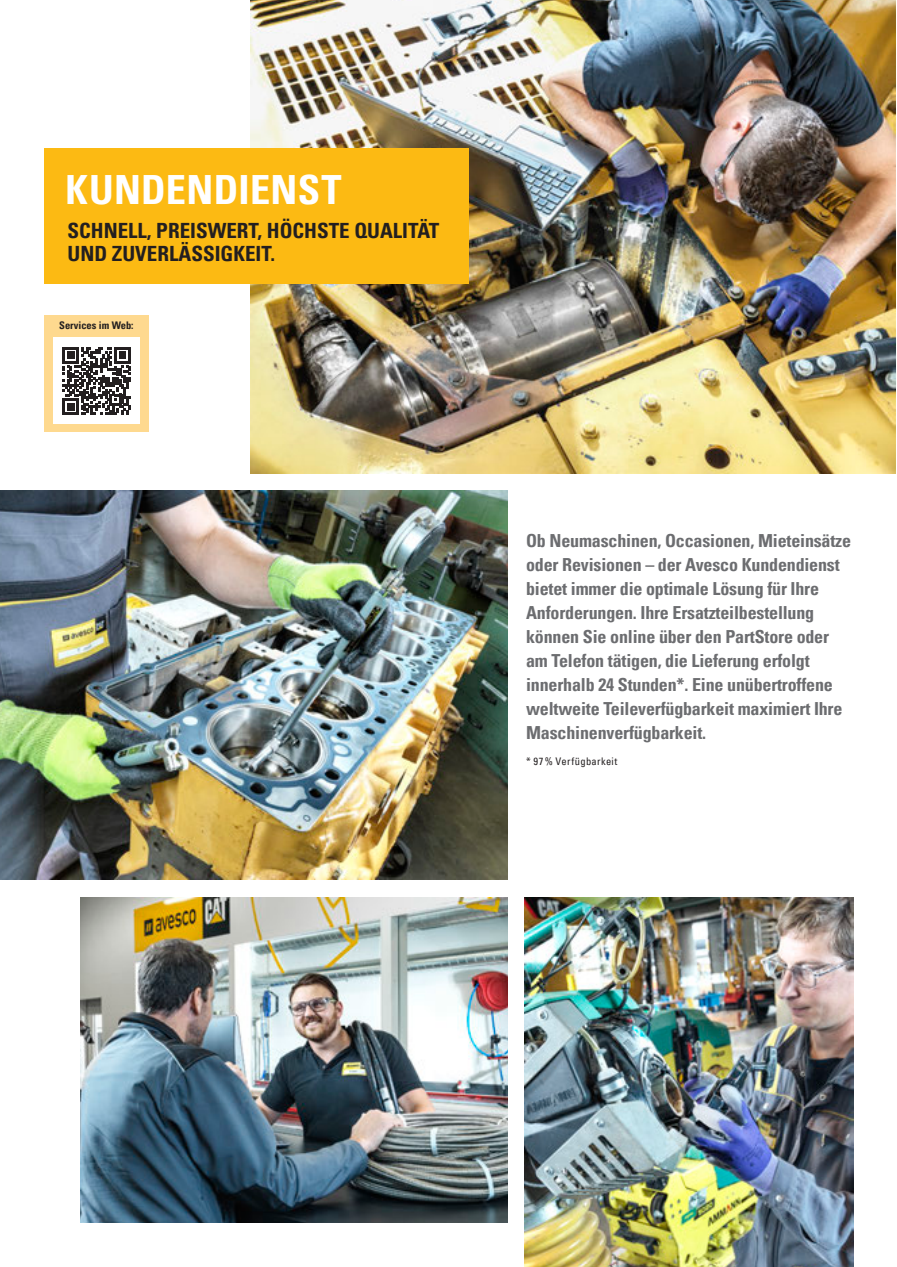
<style>
.page{position:relative;width:897px;height:1267px;background:#fff}
.page>*{position:absolute;margin:0;border:0;box-sizing:border-box;transform-origin:0 0}
.t1{font:700 condensed 40.35px "Univers LT Std";letter-spacing:.01em;color:#fff}
.t2{font:700 condensed 21px/22.5px "Univers LT Std";color:#231f20}
.t3{font:700 condensed 18px/24px "Univers LT Std";letter-spacing:-.01em;color:#6c6d70}
.t4{font:condensed 10.5px "Univers LT Std";letter-spacing:.03em;color:#231f20}
.t5{font:700 condensed 10.5px "Univers LT Std";color:#231f20}
</style>
<div class="page">
<img style="left:250px;top:0;width:645px;height:474px">
<div style="left:44px;top:148px;width:424px;height:135px;background:#fcba13"></div>
<img style="left:0;top:491px;width:508px;height:388px">
<img style="left:81px;top:897px;width:427px;height:325px">
<img style="left:525px;top:897px;width:328px;height:369px">
<div style="left:44px;top:315px;width:104px;height:116px;background:#fed98f"></div>
<div style="left:53px;top:337px;width:87px;height:87px;background:#fff"></div>
<svg style="left:63px;top:347px;width:68px;height:68px"></svg>
<h1 class="t1" style="left:65px;top:164px;width:277px">KUNDENDIENST</h1>
<p class="t2" style="left:68px;top:219px;width:373px">SCHNELL, PREISWERT, HÖCHSTE QUALITÄT<br>UND ZUVERLÄSSIGKEIT.</p>
<p class="t5" style="left:59px;top:318px;width:76px">Services im Web:</p>
<p class="t3" style="left:526px;top:528px;width:326px">Ob Neumaschinen, Occasionen, Mieteinsätze oder Revisionen – der Avesco Kundendienst bietet immer die optimale Lösung für Ihre Anforderungen. Ihre Ersatzteilbestellung können Sie online über den PartStore oder am Telefon tätigen, die Lieferung erfolgt innerhalb 24 Stunden*. Eine unübertroffene weltweite Teileverfügbarkeit maximiert Ihre Maschinenverfügbarkeit.</p>
<p class="t4" style="left:526px;top:754px;width:93px">* 97% Verfügbarkeit</p>
</div>
